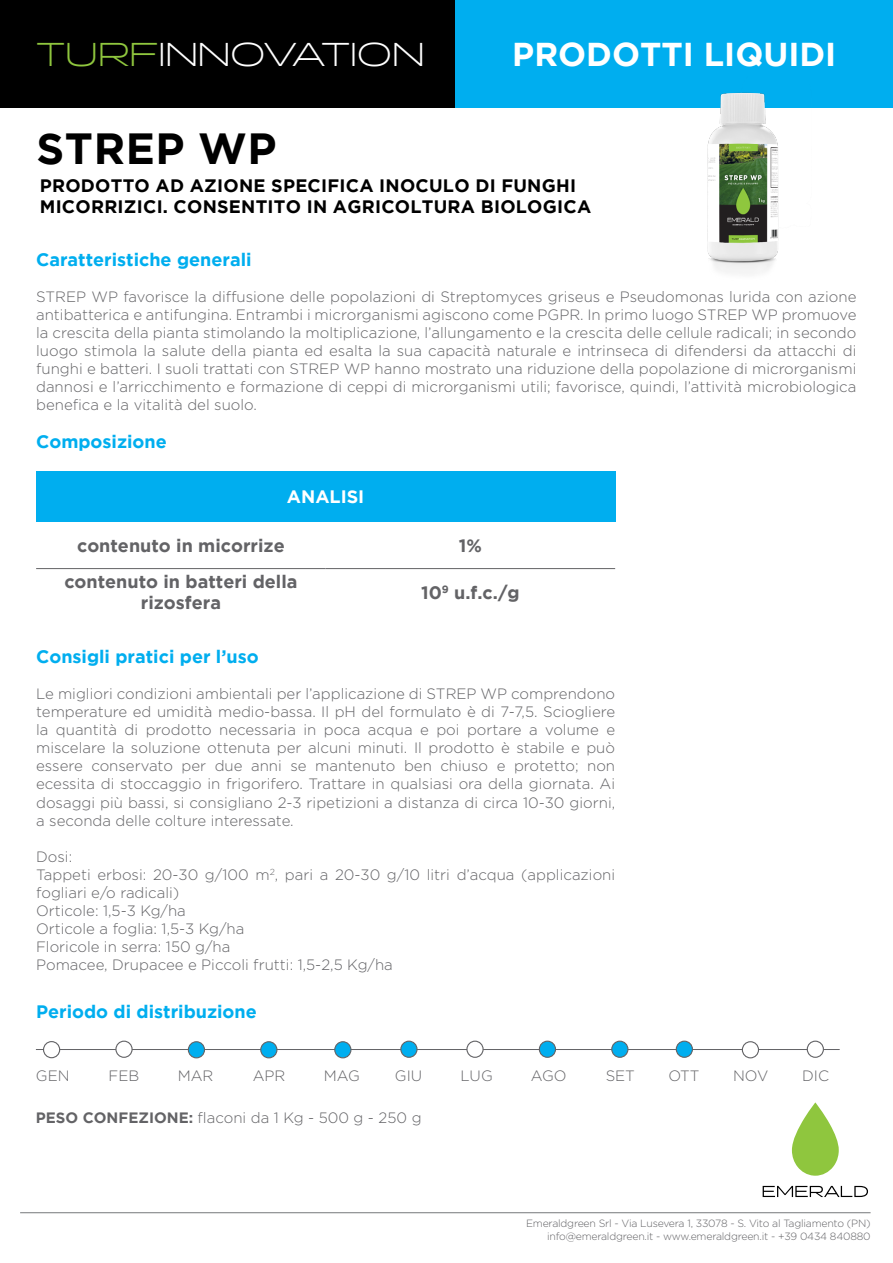
<style>
.page{position:relative;width:893px;height:1263px;background:#fff}
.page>*{position:absolute;margin:0;border:0;box-sizing:border-box;transform-origin:0 0}
.t1{font:700 43.5px "Gotham";letter-spacing:.015em;color:#000}
.t2{font:700 33px "Gotham";color:#fff}
.t3{font:300 33px "Halogen";color:#fff}
.t4{font:700 18px "Gotham";letter-spacing:.015em;color:#000}
.t5{font:700 18px "Gotham";color:#00aeef}
.t6{font:700 18px/21.6px "Gotham";color:#636366;text-align:center}
.t7{font:700 18px "Gotham";color:#fff}
.t8{font:300 15px/18px "Gotham";color:#636366;text-align:justify}
.t9{font:300 10.5px/12.6px "Gotham";letter-spacing:-.02em;color:#636366;text-align:right}
.s1{color:#8fc63e}
.s2{font-weight:700}
</style>
<div class="page">
<div style="left:1px;top:0;width:454px;height:107px;background:#000"></div>
<div style="left:455px;top:0;width:438px;height:107px;background:#00aeef"></div>
<hr style="left:20px;top:1212px;width:851px;height:1px;background:#76787b">
<svg style="left:792px;top:1102px;width:47px;height:74px"></svg>
<svg style="left:763px;top:1186px;width:105px;height:11px"></svg>
<hr style="left:36px;top:1049px;width:804px;height:1px;background:#636366">
<div style="left:44px;top:1041px;width:16px;height:17px;background:#fff;border-radius:50%"></div>
<div style="left:43px;top:1041px;width:17px;height:17px;border:1px solid #636366;border-radius:50%"></div>
<svg style="left:116px;top:1041px;width:16px;height:16px"></svg>
<div style="left:115px;top:1040px;width:18px;height:18px;border:1px solid #636366;border-radius:50%"></div>
<div style="left:188px;top:1042px;width:16px;height:16px;background:#00aeef;border-radius:50%"></div>
<div style="left:188px;top:1041px;width:17px;height:17px;border:1px solid #636366;border-radius:50%"></div>
<div style="left:261px;top:1042px;width:16px;height:16px;background:#00aeef;border-radius:50%"></div>
<div style="left:260px;top:1041px;width:17px;height:17px;border:1px solid #636366;border-radius:50%"></div>
<div style="left:335px;top:1042px;width:16px;height:16px;background:#00aeef;border-radius:50%"></div>
<div style="left:334px;top:1041px;width:17px;height:17px;border:1px solid #636366;border-radius:50%"></div>
<svg style="left:401px;top:1041px;width:16px;height:16px"></svg>
<div style="left:400px;top:1040px;width:18px;height:18px;border:1px solid #636366;border-radius:50%"></div>
<svg style="left:467px;top:1041px;width:16px;height:16px"></svg>
<div style="left:466px;top:1040px;width:18px;height:18px;border:1px solid #636366;border-radius:50%"></div>
<div style="left:539px;top:1041px;width:16px;height:16px;background:#00aeef;border-radius:50%"></div>
<div style="left:539px;top:1040px;width:17px;height:18px;border:1px solid #636366;border-radius:50%"></div>
<div style="left:612px;top:1041px;width:16px;height:16px;background:#00aeef;border-radius:50%"></div>
<div style="left:611px;top:1040px;width:17px;height:18px;border:1px solid #636366;border-radius:50%"></div>
<div style="left:676px;top:1041px;width:16px;height:16px;background:#00aeef;border-radius:50%"></div>
<div style="left:676px;top:1040px;width:17px;height:18px;border:1px solid #636366;border-radius:50%"></div>
<div style="left:807px;top:1041px;width:16px;height:16px;background:#fff;border-radius:50%"></div>
<div style="left:807px;top:1040px;width:17px;height:18px;border:1px solid #636366;border-radius:50%"></div>
<div style="left:742px;top:1042px;width:16px;height:16px;background:#fff;border-radius:50%"></div>
<div style="left:742px;top:1041px;width:17px;height:17px;border:1px solid #636366;border-radius:50%"></div>
<div style="left:36px;top:471px;width:579px;height:51px;background:#00aeef"></div>
<hr style="left:36px;top:568px;width:290px;height:1px;background:#636366">
<hr style="left:326px;top:568px;width:289px;height:1px;background:#636366">
<img style="left:634px;top:92px;width:218px;height:181px">
<h2 class="t3" style="left:36px;top:34px;width:390px"><span class="s1">TURF</span>INNOVATION</h2>
<h2 class="t2" style="left:512px;top:35px;width:326px">PRODOTTI LIQUIDI</h2>
<p class="t1" style="left:36px;top:123px;width:242px">STREP WP</p>
<p class="t4" style="left:40px;top:175px;width:538px">PRODOTTO AD AZIONE SPECIFICA INOCULO DI FUNGHI</p>
<p class="t4" style="left:40px;top:197px;width:553px">MICORRIZICI. CONSENTITO IN AGRICOLTURA BIOLOGICA</p>
<p class="t5" style="left:36px;top:249px;width:217px">Caratteristiche generali</p>
<p class="t8" style="left:36px;top:287px;width:822px">STREP WP favorisce la diffusione delle popolazioni di Streptomyces griseus e Pseudomonas lurida con azione antibatterica e antifungina. Entrambi i microrganismi agiscono come PGPR. In primo luogo STREP WP promuove la crescita della pianta stimolando la moltiplicazione, l’allungamento e la crescita delle cellule radicali; in secondo luogo stimola la salute della pianta ed esalta la sua capacità naturale e intrinseca di difendersi da attacchi di funghi e batteri. I suoli trattati con STREP WP hanno mostrato una riduzione della popolazione di microrganismi dannosi e l’arricchimento e formazione di ceppi di microrganismi utili; favorisce, quindi, l’attività microbiologica benefica e la vitalità del suolo.</p>
<p class="t5" style="left:36px;top:431px;width:132px">Composizione</p>
<p class="t7" style="left:287px;top:486px;width:79px">ANALISI</p>
<p class="t6" style="left:77px;top:534px;width:209px">contenuto in micorrize</p>
<p class="t6" style="left:459px;top:534px;width:25px">1%</p>
<p class="t6" style="left:64px;top:570px;width:235px">contenuto in batteri della rizosfera</p>
<p class="t6" style="left:421px;top:581px;width:100px">10<sup>9</sup> u.f.c./g</p>
<p class="t5" style="left:36px;top:647px;width:224px">Consigli pratici per l’uso</p>
<p class="t8" style="left:36px;top:685px;width:580px">Le migliori condizioni ambientali per l’applicazione di STREP WP comprendono temperature ed umidità medio-bassa. Il pH del formulato è di 7-7,5. Sciogliere la quantità di prodotto necessaria in poca acqua e poi portare a volume e miscelare la soluzione ottenuta per alcuni minuti. Il prodotto è stabile e può essere conservato per due anni se mantenuto ben chiuso e protetto; non ecessita di stoccaggio in frigorifero. Trattare in qualsiasi ora della giornata. Ai dosaggi più bassi, si consigliano 2-3 ripetizioni a distanza di circa 10-30 giorni, a seconda delle colture interessate.</p>
<p class="t8" style="left:36px;top:847px;width:38px">Dosi:</p>
<p class="t8" style="left:36px;top:865px;width:580px">Tappeti erbosi: 20-30 g/100 m<sup>2</sup>, pari a 20-30 g/10 litri d’acqua (applicazioni fogliari e/o radicali)</p>
<p class="t8" style="left:36px;top:901px;width:151px">Orticole: 1,5-3 Kg/ha</p>
<p class="t8" style="left:36px;top:919px;width:210px">Orticole a foglia: 1,5-3 Kg/ha</p>
<p class="t8" style="left:36px;top:937px;width:196px">Floricole in serra: 150 g/ha</p>
<p class="t8" style="left:36px;top:955px;width:358px">Pomacee, Drupacee e Piccoli frutti: 1,5-2,5 Kg/ha</p>
<p class="t5" style="left:36px;top:1001px;width:222px">Periodo di distribuzione</p>
<p class="t8" style="left:36px;top:1066px;width:35px">GEN</p>
<p class="t8" style="left:109px;top:1066px;width:32px">FEB</p>
<p class="t8" style="left:178px;top:1066px;width:37px">MAR</p>
<p class="t8" style="left:253px;top:1066px;width:34px">APR</p>
<p class="t8" style="left:324px;top:1066px;width:38px">MAG</p>
<p class="t8" style="left:395px;top:1066px;width:29px">GIU</p>
<p class="t8" style="left:461px;top:1066px;width:34px">LUG</p>
<p class="t8" style="left:531px;top:1066px;width:37px">AGO</p>
<p class="t8" style="left:606px;top:1066px;width:31px">SET</p>
<p class="t8" style="left:668px;top:1066px;width:33px">OTT</p>
<p class="t8" style="left:733px;top:1066px;width:37px">NOV</p>
<p class="t8" style="left:802px;top:1066px;width:28px">DIC</p>
<p class="t8" style="left:36px;top:1109px;width:387px"><span class="s2">PESO CONFEZIONE:</span> flaconi da 1 Kg - 500 g - 250 g</p>
<p class="t9" style="left:526px;top:1217px;width:346px">Emeraldgreen Srl - Via Lusevera 1, 33078 - S. Vito al Tagliamento (PN) info@emeraldgreen.it - www.emeraldgreen.it - +39 0434 840880</p>
</div>
